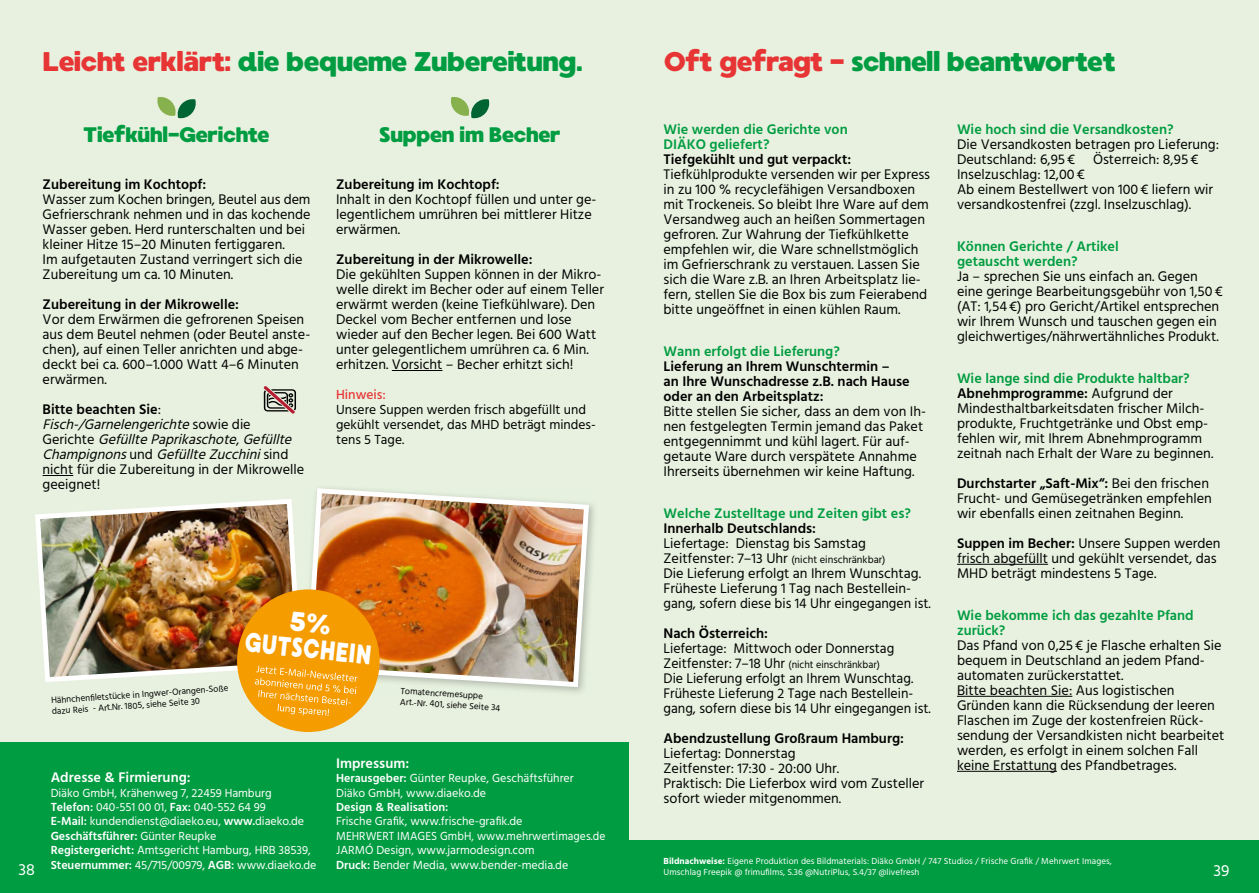
<style>
.page{position:relative;width:1259px;height:893px;background:#fff}
.page>*{position:absolute;margin:0;border:0;box-sizing:border-box;transform-origin:0 0}
.t1{font:27px "MADE Waffle Soft";letter-spacing:-.06em;color:#009c41}
.t2{font:27px/25.5px "MADE Waffle Soft";color:#fff;text-align:center}
.t3{font:21px "MADE Waffle Soft";letter-spacing:-.06em;color:#009c41}
.t4{font:16.5px "Hind";color:#fff}
.t5{font:14.25px/15px "Hind";color:#000}
.t6{font:600 14.25px/15px "Hind";color:#000}
.t7{font:600 14.25px/15px "Hind";color:#009c41}
.t8{font:italic 14.25px/15px "Hind";color:#000}
.t9{font:600 14.25px "Hind";color:#fff}
.t10{font:13.5px/15px "Hind";color:#000}
.t11{font:500 13.5px "Hind";color:#e73535}
.t12{font:12px/14.4px "Hind";color:#fff}
.t13{font:600 12px "Hind";color:#fff}
.t14{font:10.5px "Hind";color:#000}
.t15{font:9.15px "Hind";color:#000}
.t16{font:9px/10.8px "Hind";letter-spacing:.005em;color:#fff}
.s1{color:#e73535}
.s2{font-size:14.25px}
.s3{font-weight:600;color:#009c41}
.s4{font-weight:600}
.s5{font-weight:600;font-style:normal}
.s6{font-style:normal}
.s7{font-weight:700}
</style>
<div class="page">
<div style="left:0;top:0;width:629px;height:893px;background:#e8f1df"></div>
<div style="left:0;top:742px;width:629px;height:151px;background:#009c41"></div>
<div style="left:629px;top:840px;width:630px;height:53px;background:#009c41"></div>
<svg style="left:157px;top:97px;width:39px;height:22px"></svg>
<hr style="left:43px;top:475px;width:30px;height:1px;background:#000">
<hr style="left:392px;top:370px;width:50px;height:1px;background:#000">
<svg style="left:264px;top:386px;width:32px;height:28px"></svg>
<img style="left:310px;top:488px;width:281px;height:202px">
<div style="left:629px;top:0;width:630px;height:840px;background:#e8f1df"></div>
<hr style="left:957px;top:564px;width:91px;height:1px;background:#000">
<hr style="left:957px;top:696px;width:115px;height:1px;background:#000">
<hr style="left:957px;top:771px;width:100px;height:1px;background:#000">
<img style="left:35px;top:499px;width:262px;height:185px">
<svg style="left:451px;top:97px;width:39px;height:22px"></svg>
<div style="left:237px;top:589px;width:143px;height:143px;background:#f59c00;border-radius:50%"></div>
<svg style="left:255px;top:602px;width:102px;height:114px"></svg>
<h1 class="t1" style="left:43px;top:45px;width:542px"><span class="s1">Leicht erklärt:</span> die bequeme Zubereitung.</h1>
<h1 class="t1" style="left:663px;top:45px;width:454px"><span class="s1">Oft gefragt -</span> schnell beantwortet</h1>
<p class="t7" style="left:663px;top:122px;width:186px">Wie werden die Gerichte von<br>DIÄKO geliefert?</p>
<p class="t6" style="left:663px;top:152px;width:189px">Tiefgekühlt und gut verpackt:</p>
<p class="t5" style="left:663px;top:167px;width:268px">Tiefkühlprodukte versenden wir per Express in zu 100 % recyclefähigen Versandboxen mit Trockeneis. So bleibt Ihre Ware auf dem Versandweg auch an heißen Sommertagen gefroren. Zur Wahrung der Tiefkühlkette empfehlen wir, die Ware schnellstmöglich im Gefrierschrank zu verstauen. Lassen Sie sich die Ware z.B. an Ihren Arbeitsplatz lie&shy;fern, stellen Sie die Box bis zum Feierabend bitte ungeöffnet in einen kühlen Raum.</p>
<p class="t7" style="left:663px;top:344px;width:178px">Wann erfolgt die Lieferung?</p>
<p class="t6" style="left:663px;top:359px;width:248px">Lieferung an Ihrem Wunschtermin –<br>an Ihre Wunschadresse z.B. nach Hause oder an den Arbeitsplatz:</p>
<p class="t5" style="left:663px;top:404px;width:264px">Bitte stellen Sie sicher, dass an dem von Ih&shy;nen festgelegten Termin jemand das Paket entgegennimmt und kühl lagert. Für auf&shy;getaute Ware durch verspätete Annahme Ihrerseits übernehmen wir keine Haftung.</p>
<p class="t7" style="left:663px;top:507px;width:249px">Welche Zustelltage und Zeiten gibt es?</p>
<p class="t6" style="left:663px;top:522px;width:154px">Innerhalb Deutschlands:</p>
<p class="t5" style="left:663px;top:536px;width:204px">Liefertage: Dienstag bis Samstag</p>
<p class="t14" style="left:663px;top:552px;width:223px"><span class="s2">Zeitfenster: 7–13 Uhr</span> (nicht einschränkbar)</p>
<p class="t5" style="left:663px;top:566px;width:269px">Die Lieferung erfolgt an Ihrem Wunschtag.<br>Früheste Lieferung 1 Tag nach Bestell ein&shy;gang, sofern diese bis 14 Uhr eingegangen ist.</p>
<p class="t6" style="left:663px;top:626px;width:106px">Nach Österreich:</p>
<p class="t5" style="left:663px;top:641px;width:232px">Liefertage: Mittwoch oder Donnerstag</p>
<p class="t14" style="left:663px;top:657px;width:218px"><span class="s2">Zeit fenster: 7–18 Uhr</span> (nicht einschränkbar)</p>
<p class="t5" style="left:663px;top:671px;width:269px">Die Lieferung erfolgt an Ihrem Wunschtag.<br>Früheste Lieferung 2 Tage nach Bestellein&shy;gang, sofern diese bis 14 Uhr eingegangen ist.</p>
<p class="t6" style="left:663px;top:731px;width:242px">Abendzustellung Großraum Hamburg:</p>
<p class="t5" style="left:663px;top:746px;width:262px">Liefertag: Donnerstag<br>Zeitfenster: 17:30 - 20:00 Uhr.<br>Praktisch: Die Lieferbox wird vom Zusteller sofort wieder mitgenommen.</p>
<p class="t7" style="left:957px;top:122px;width:218px">Wie hoch sind die Versandkosten?</p>
<p class="t5" style="left:957px;top:137px;width:264px">Die Versandkosten betragen pro Lieferung:<br>Deutschland: 6,95 € Österreich: 8,95 € Inselzuschlag: 12,00 €<br>Ab einem Bestellwert von 100 € liefern wir versandkostenfrei (zzgl. Inselzuschlag).</p>
<p class="t7" style="left:957px;top:239px;width:163px">Können Gerichte / Artikel getauscht werden?</p>
<p class="t5" style="left:957px;top:269px;width:267px">Ja – sprechen Sie uns einfach an. Gegen eine geringe Bearbeitungsgebühr von 1,50 € (AT: 1,54 €) pro Gericht/Artikel entsprechen wir Ihrem Wunsch und tauschen gegen ein gleichwertiges/nährwertähnliches Produkt.</p>
<p class="t5" style="left:957px;top:371px;width:258px"><span class="s3">Wie lange sind die Produkte haltbar?<br></span><span class="s4">Abnehmprogramme:</span> Aufgrund der Mindest haltbarkeitsdaten frischer Milch&shy;produkte, Fruchtgetränke und Obst emp&shy;fehlen wir, mit Ihrem Abnehmprogramm zeit nah nach Erhalt der Ware zu beginnen.</p>
<p class="t5" style="left:957px;top:476px;width:256px"><span class="s4">Durchstarter „Saft-Mix“:</span> Bei den frischen<br>Frucht- und Gemüsegetränken empfehlen wir ebenfalls einen zeitnahen Beginn.</p>
<p class="t5" style="left:957px;top:536px;width:265px"><span class="s4">Suppen im Becher:</span> Unsere Suppen werden frisch abgefüllt und gekühlt versendet, das<br>MHD beträgt mindestens 5 Tage.</p>
<p class="t7" style="left:957px;top:609px;width:238px">Wie bekomme ich das gezahlte Pfand zurück?</p>
<p class="t5" style="left:957px;top:638px;width:269px">Das Pfand von 0,25 € je Flasche erhalten Sie bequem in Deutschland an jedem Pfand&shy;automaten zurückerstattet.<br>Bitte beachten Sie: Aus logistischen Gründen kann die Rücksendung der leeren Flaschen im Zuge der kostenfreien Rück&shy;sendung der Versandkisten nicht bearbeitet werden, es erfolgt in einem solchen Fall keine Erstattung des Pfandbetrages.</p>
<h2 class="t3" style="left:83px;top:122px;width:189px">Tiefkühl-Gerichte</h2>
<h2 class="t3" style="left:379px;top:122px;width:184px">Suppen im Becher</h2>
<p class="t6" style="left:43px;top:178px;width:165px">Zubereitung im Kochtopf:</p>
<p class="t5" style="left:43px;top:193px;width:269px">Wasser zum Kochen bringen, Beutel aus dem Gefrierschrank nehmen und in das kochende Wasser geben. Herd runterschalten und bei kleiner Hitze 15–20 Minuten fertiggaren.<br>Im aufgetauten Zustand verringert sich die Zubereitung um ca. 10 Minuten.</p>
<p class="t6" style="left:43px;top:298px;width:198px">Zubereitung in der Mikrowelle:</p>
<p class="t5" style="left:43px;top:313px;width:269px">Vor dem Erwärmen die gefrorenen Speisen aus dem Beutel nehmen (oder Beutel anste&shy;chen), auf einen Teller anrichten und abge&shy;deckt bei ca. 600–1.000 Watt 4–6 Minuten erwärmen.</p>
<p class="t8" style="left:43px;top:403px;width:263px"><span class="s5">Bitte beachten Sie</span><span class="s6">:<br></span>Fisch-/Garnelengerichte<span class="s6">s o w i e d i e<br>G e r i c h t e</span> GefülltePaprikaschote<span class="s6">,</span> Gefüllte<br>Champignons<span class="s6">u n d</span> GefüllteZucchini<span class="s6">s i n d nicht für die Zubereitung in der Mikrowelle geeignet!</span></p>
<p class="t6" style="left:336px;top:178px;width:165px">Zubereitung im Kochtopf:</p>
<p class="t5" style="left:336px;top:193px;width:262px">Inhalt in den Kochtopf füllen und unter ge&shy;legentlichem umrühren bei mittlerer Hitze erwärmen.</p>
<p class="t6" style="left:336px;top:253px;width:198px">Zubereitung in der Mikrowelle:</p>
<p class="t5" style="left:336px;top:268px;width:269px">Die gekühlten Suppen können in der Mikro&shy;welle direkt im Becher oder auf einem Teller erwärmt werden (keine Tiefkühlware). Den Deckel vom Becher entfernen und lose wieder auf den Becher legen. Bei 600 Watt unter gelegentlichem umrühren ca. 6 Min. erhitzen. Vorsicht – Becher erhitzt sich!</p>
<p class="t11" style="left:336px;top:385px;width:51px">Hinweis:</p>
<p class="t10" style="left:336px;top:403px;width:261px">Unsere Suppen werden frisch abgefüllt und gekühlt versendet, das MHD beträgt mindes&shy;tens 5 Tage.</p>
<h1 class="t2" style="left:248px;top:605px;width:127px;rotate:6deg">5%<br>G UTSCHEIN</h1>
<p class="t15" style="left:51px;top:694px;width:179px;rotate:-4deg">Hähnchenfi letstücke in Ingwer-O rangen-Soße</p>
<p class="t15" style="left:401px;top:684px;width:84px;rotate:4deg">Tom atencrem esuppe</p>
<p class="t15" style="left:51px;top:705px;width:150px;rotate:-4deg">dazu Reis - Art.N r.1805,siehe Seite 30</p>
<p class="t15" style="left:400px;top:695px;width:102px;rotate:4deg">Art.-N r.401,siehe Seite 34</p>
<p class="t9" style="left:336px;top:753px;width:75px">Impressum:</p>
<p class="t12" style="left:336px;top:772px;width:239px"><span class="s4">Herausgeber:</span> Günter Reupke, Geschäftsführer<br>Diäko GmbH, www.diaeko.de</p>
<p class="t13" style="left:336px;top:799px;width:114px">Design &amp; Realisation:</p>
<p class="t12" style="left:336px;top:815px;width:271px">Frische Grafik, www.frische-grafik.de<br>MEHRWERT IMAGES GmbH, www.mehrwertimages.de JARMÓ Design, www.jarmodesign.com<br><span class="s4">Druck:</span> Bender Media, www.bender-media.de</p>
<p class="t9" style="left:51px;top:768px;width:141px">Adresse &amp; Firmierung:</p>
<p class="t12" style="left:51px;top:786px;width:267px">Diäko GmbH, Krähenweg 7, 22459 Hamburg <span class="s4">Telefon:</span> 040-551 00 01, <span class="s4">Fax:</span> 040-552 64 99<br><span class="s4">E-Mail:</span> kundendienst@diaeko.eu, <span class="s4">www.</span>diaeko.de <span class="s4">Geschäftsführer:</span> Günter Reupke<br><span class="s4">Registergericht:</span> Amtsgericht Hamburg, HRB 38539, <span class="s4">Steuernummer:</span> 45/715/00979, <span class="s4">AGB:</span> www.diaeko.de</p>
<p class="t16" style="left:663px;top:856px;width:450px"><span class="s7">Bildnachweise:</span> Eigene Produktion des Bildmaterials: Diäko GmbH / 747 Studios / Frische Grafik / Mehrwert Images,<br>Umschlag Freepik @ frimufilms, S.36 @NutriPlus, S.4/37 @livefresh</p>
<p class="t4" style="left:18px;top:858px;width:18px">38</p>
<p class="t4" style="left:1213px;top:860px;width:18px">39</p>
</div>
